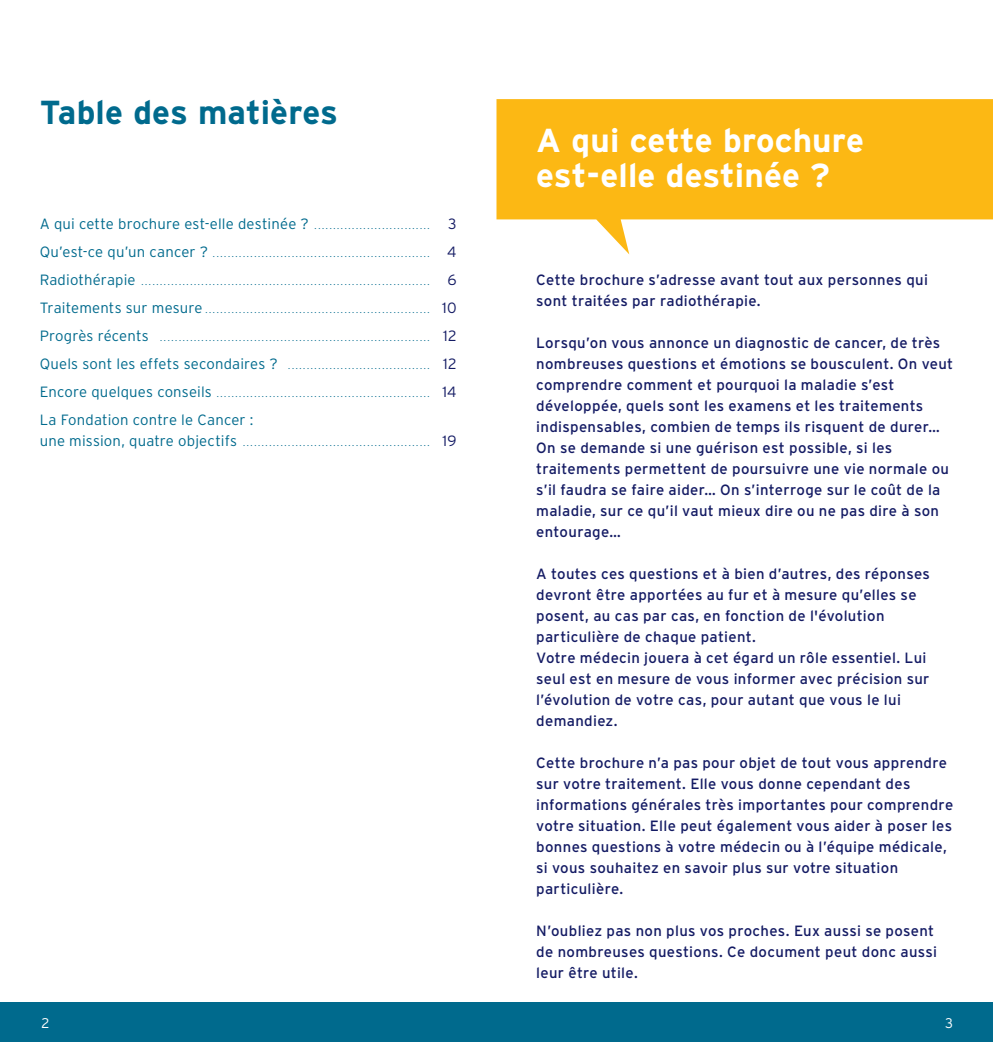
<style>
.page{position:relative;width:993px;height:1042px;background:#fff}
.page>*{position:absolute;margin:0;border:0;box-sizing:border-box;transform-origin:0 0}
._6_Titel_tekstballon{font:700 33.25px/35px "Interstate";letter-spacing:.005em;color:#fff}
.t1{font:700 33.25px "Interstate";letter-spacing:.005em;color:#006a8d}
.A_Body_Voor_wie{font:14.88px/21px "Interstate";letter-spacing:.02em;color:#141b64}
.t2{font:300 14.88px "Interstate";letter-spacing:.01em;color:#006a8d}
.t3{font:300 14px "Interstate";color:#fff}
.t4{font:300 8.75px "Interstate";color:#006a8d}
.s1{font-size:8.75px}
.s2{color:#141b64}
.s3{font-size:14.88px}
.s4{font-size:14.88px;color:#141b64}
</style>
<div class="page">
<svg style="left:496px;top:99px;width:496px;height:155px;fill:#fcb814"></svg>
<div style="left:0;top:1002px;width:992px;height:40px;background:#006a8d"></div>
<p class="t1" style="left:40px;top:92px;width:300px">Table des matières</p>
<p class="t2" style="left:40px;top:214px;width:418px">A qui cette brochure est-elle destinée ? <span class="s1">...............................</span> <span class="s2">3</span></p>
<p class="t4" style="left:40px;top:248px;width:418px"><span class="s3">Qu’est-ce qu’un cancer ?</span> .......................................................... <span class="s4">4</span></p>
<p class="t4" style="left:40px;top:276px;width:418px"><span class="s3">Radiothérapie</span> ............................................................................. <span class="s4">6</span></p>
<p class="t4" style="left:40px;top:304px;width:418px"><span class="s3">Traitements sur mesure</span> ............................................................ <span class="s4">10</span></p>
<p class="t4" style="left:40px;top:332px;width:418px"><span class="s3">Progrès récents</span> ........................................................................ <span class="s4">12</span></p>
<p class="t4" style="left:40px;top:360px;width:418px"><span class="s3">Quels sont les effets secondaires ?</span> ...................................... <span class="s4">12</span></p>
<p class="t4" style="left:40px;top:388px;width:418px"><span class="s3">Encore quelques conseils</span> ......................................................... <span class="s4">14</span></p>
<p class="t2" style="left:40px;top:410px;width:215px">La Fondation contre le Cancer :</p>
<p class="t4" style="left:40px;top:437px;width:418px"><span class="s3">une mission, quatre objectifs</span> .................................................. <span class="s4">19</span></p>
<p class="_6_Titel_tekstballon" style="left:536px;top:122px;width:329px">A qui cette brochure est-elle destinée ?</p>
<p class="A_Body_Voor_wie" style="left:536px;top:269px;width:393px">Cette brochure s’adresse avant tout aux personnes qui sont traitées par radiothérapie.</p>
<p class="A_Body_Voor_wie" style="left:536px;top:332px;width:418px">Lorsqu’on vous annonce un diagnostic de cancer, de très nombreuses questions et émotions se bousculent. On veut comprendre comment et pourquoi la maladie s’est développée, quels sont les examens et les traitements indispensables, combien de temps ils risquent de durer… On se demande si une guérison est possible, si les traitements permettent de poursuivre une vie normale ou s’il faudra se faire aider… On s’interroge sur le coût de la maladie, sur ce qu’il vaut mieux dire ou ne pas dire à son entourage…</p>
<p class="A_Body_Voor_wie" style="left:536px;top:563px;width:395px">A toutes ces questions et à bien d’autres, des réponses devront être apportées au fur et à mesure qu’elles se posent, au cas par cas, en fonction de l'évolution particulière de chaque patient.</p>
<p class="A_Body_Voor_wie" style="left:536px;top:647px;width:394px">Votre médecin jouera à cet égard un rôle essentiel. Lui seul est en mesure de vous informer avec précision sur l’évolution de votre cas, pour autant que vous le lui demandiez.</p>
<p class="A_Body_Voor_wie" style="left:536px;top:752px;width:418px">Cette brochure n’a pas pour objet de tout vous apprendre sur votre traitement. Elle vous donne cependant des informations générales très importantes pour comprendre votre situation. Elle peut également vous aider à poser les bonnes questions à votre médecin ou à l’équipe médicale, si vous souhaitez en savoir plus sur votre situation particulière.</p>
<p class="A_Body_Voor_wie" style="left:536px;top:920px;width:402px">N’oubliez pas non plus vos proches. Eux aussi se posent de nombreuses questions. Ce document peut donc aussi leur être utile.</p>
<p class="t3" style="left:42px;top:1014px;width:9px">2</p>
<p class="t3" style="left:944px;top:1014px;width:9px">3</p>
</div>
